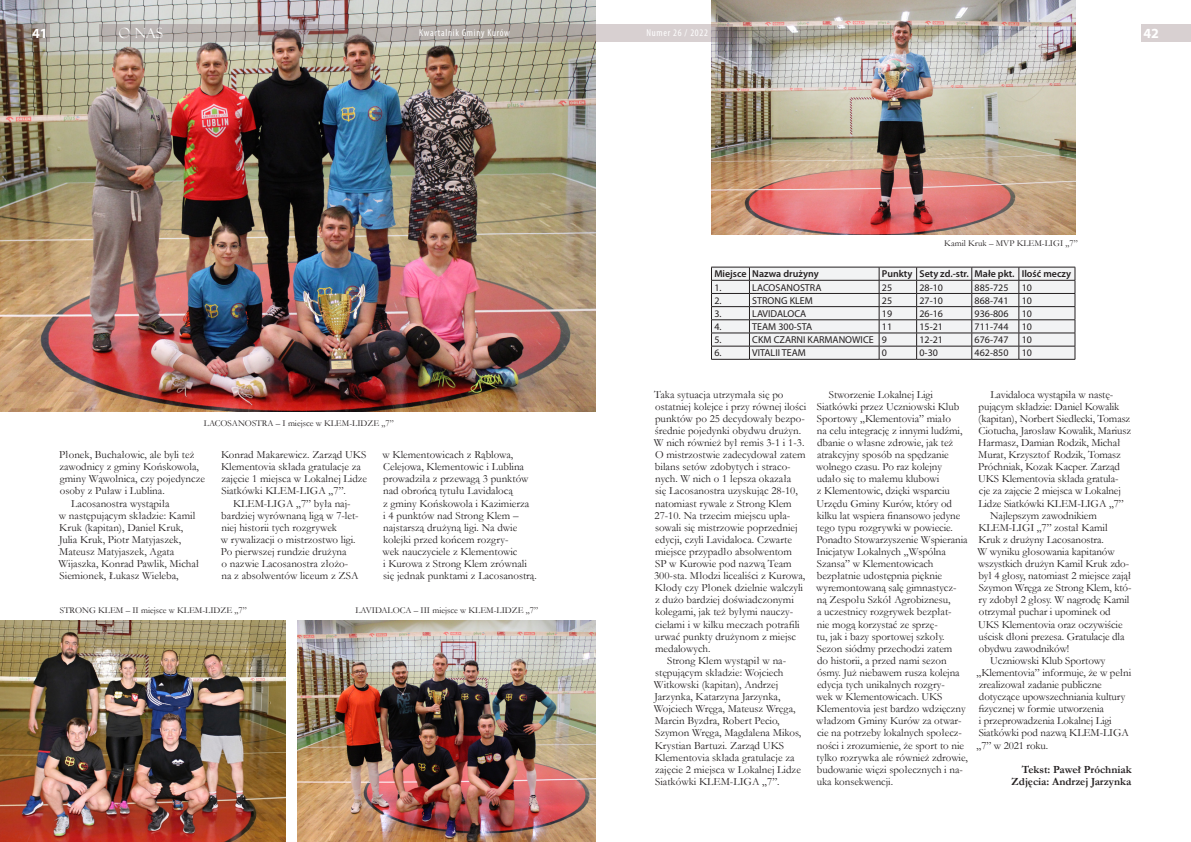
<style>
.page{position:relative;width:1191px;height:842px;background:#fff}
.page>*{position:absolute;margin:0;border:0;box-sizing:border-box;transform-origin:0 0}
.t1{font:700 14px "Myriad Pro";color:#fff}
.t2{font:14px "Felix Titling";color:#fff}
.Tekst_główny{font:11px/12.1px "Garamond";letter-spacing:-.005em;color:#231f20}
.Podpis{font:700 11px "Garamond";color:#231f20}
.Tabela{font:10px "Myriad Pro";color:#231f20}
.Tabela-2{font:600 10px "Myriad Pro";color:#231f20}
.t3{font:condensed 10px "Myriad Pro";letter-spacing:.07em;color:#fff}
.Podpis_zdjęć{font:9px "Garamond";color:#231f20}
</style>
<div class="page">
<img style="left:0;top:0;width:595px;height:412px">
<img style="left:0;top:620px;width:285px;height:222px">
<img style="left:298px;top:620px;width:297px;height:222px">
<img style="left:711px;top:0;width:364px;height:234px">
<hr style="left:711px;top:359px;width:38px;height:1px;background:#231f20">
<hr style="left:749px;top:359px;width:130px;height:1px;background:#231f20">
<hr style="left:879px;top:359px;width:37px;height:1px;background:#231f20">
<hr style="left:916px;top:359px;width:55px;height:1px;background:#231f20">
<hr style="left:971px;top:359px;width:47px;height:1px;background:#231f20">
<hr style="left:1018px;top:359px;width:57px;height:1px;background:#231f20">
<svg style="left:711px;top:267px;width:364px;height:92px"></svg>
<svg style="left:99px;top:24px;width:633px;height:17px;background:#b1a8a5"></svg>
<svg style="left:0;top:24px;width:50px;height:17px"></svg>
<div style="left:1140px;top:24px;width:51px;height:17px;background:#d8d0d1"></div>
<p class="t1" style="left:32px;top:24px;width:17px">41</p>
<p class="t2" style="left:119px;top:25px;width:45px">O NAS</p>
<p class="t3" style="left:419px;top:27px;width:92px">Kwartalnik Gminy Kurów</p>
<p class="t3" style="left:646px;top:27px;width:63px">Numer 26 / 2022</p>
<p class="t1" style="left:1143px;top:24px;width:17px">42</p>
<p class="Podpis_zdjęć" style="left:944px;top:237px;width:135px">Kamil Kruk – MVP KLEM-LIGI „7”</p>
<p class="Podpis_zdjęć" style="left:204px;top:417px;width:191px">LACOSANOSTRA – I miejsce w KLEM-LIDZE „7”</p>
<p class="Tekst_główny" style="left:59px;top:448px;width:147px">Płonek, Buchałowic, ale byli też zawodnicy z gminy Końskowola, gminy Wąwolnica, czy pojedyncze osoby z Puław i Lublina.</p>
<p class="Tekst_główny" style="left:58px;top:497px;width:142px;text-indent:13px">Lacosanostra wystąpiła<br>w następującym składzie: Kamil<br>Kruk (kapitan), Daniel Kruk,<br>Julia Kruk, Piotr Matyjaszek,<br>Mateusz Matyjaszek, Agata<br>Wijaszka, Konrad Pawlik, Michał<br>Siemionek, Łukasz Wieleba,</p>
<p class="Tekst_główny" style="left:221px;top:448px;width:148px">Konrad Makarewicz. Zarząd UKS<br>Klementovia składa gratulacje za zajęcie 1 miejsca w Lokalnej Lidze<br>Siatkówki KLEM-LIGA „7”.</p>
<p class="Tekst_główny" style="left:221px;top:497px;width:139px;text-indent:12px">KLEM-LIGA „7” była naj&shy;bardziej wyrównaną ligą w 7-let&shy;niej historii tych rozgrywek<br>w rywalizacji o mistrzostwo ligi.<br>Po pierwszej rundzie drużyna<br>o nazwie Lacosanostra złożo&shy;na z absolwentów liceum z ZSA</p>
<p class="Tekst_główny" style="left:382px;top:448px;width:156px">w Klementowicach z Rąblowa,<br>Celejowa, Klementowic i Lublina prowadziła z przewagą 3 punktów nad obrońcą tytułu Lavidalocą<br>z gminy Końskowola i Kazimierza<br>i 4 punktów nad Strong Klem – najstarszą drużyną ligi. Na dwie kolejki przed końcem rozgry-<br>wek nauczyciele z Klementowic<br>i Kurowa z Strong Klem zrównali się jednak punktami z Lacosanostrą.</p>
<p class="Podpis_zdjęć" style="left:60px;top:604px;width:189px">STRONG KLEM – II miejsce w KLEM-LIDZE „7”</p>
<p class="Podpis_zdjęć" style="left:355px;top:604px;width:184px">LAVIDALOCA – III miejsce w KLEM-LIDZE „7”</p>
<p class="Tabela-2" style="left:714px;top:268px;width:34px">Miejsce</p>
<p class="Tabela-2" style="left:752px;top:268px;width:68px">Nazwa drużyny</p>
<p class="Tabela-2" style="left:882px;top:268px;width:32px">Punkty</p>
<p class="Tabela-2" style="left:919px;top:268px;width:51px">Sety zd.-str.</p>
<p class="Tabela-2" style="left:974px;top:268px;width:42px">Małe pkt.</p>
<p class="Tabela-2" style="left:1021px;top:268px;width:51px">Ilość meczy</p>
<p class="Tabela" style="left:714px;top:281px;width:9px">1.</p>
<p class="Tabela" style="left:752px;top:281px;width:71px">LACOSANOSTRA</p>
<p class="Tabela" style="left:882px;top:281px;width:12px">25</p>
<p class="Tabela" style="left:919px;top:281px;width:25px">28-10</p>
<p class="Tabela" style="left:974px;top:281px;width:35px">885-725</p>
<p class="Tabela" style="left:1021px;top:281px;width:12px">10</p>
<p class="Tabela" style="left:714px;top:294px;width:9px">2.</p>
<p class="Tabela" style="left:752px;top:294px;width:62px">STRONG KLEM</p>
<p class="Tabela" style="left:882px;top:294px;width:12px">25</p>
<p class="Tabela" style="left:919px;top:294px;width:25px">27-10</p>
<p class="Tabela" style="left:974px;top:294px;width:35px">868-741</p>
<p class="Tabela" style="left:1021px;top:294px;width:12px">10</p>
<p class="Tabela" style="left:714px;top:307px;width:9px">3.</p>
<p class="Tabela" style="left:752px;top:307px;width:56px">LAVIDALOCA</p>
<p class="Tabela" style="left:882px;top:307px;width:12px">19</p>
<p class="Tabela" style="left:919px;top:307px;width:25px">26-16</p>
<p class="Tabela" style="left:974px;top:307px;width:35px">936-806</p>
<p class="Tabela" style="left:1021px;top:307px;width:12px">10</p>
<p class="Tabela" style="left:714px;top:321px;width:9px">4.</p>
<p class="Tabela" style="left:752px;top:321px;width:61px">TEAM 300-STA</p>
<p class="Tabela" style="left:882px;top:321px;width:12px">11</p>
<p class="Tabela" style="left:919px;top:321px;width:25px">15-21</p>
<p class="Tabela" style="left:974px;top:321px;width:35px">711-744</p>
<p class="Tabela" style="left:1021px;top:321px;width:12px">10</p>
<p class="Tabela" style="left:714px;top:334px;width:9px">5.</p>
<p class="Tabela" style="left:752px;top:334px;width:123px">CKM CZARNI KARMANOWICE</p>
<p class="Tabela" style="left:882px;top:334px;width:7px">9</p>
<p class="Tabela" style="left:919px;top:334px;width:25px">12-21</p>
<p class="Tabela" style="left:974px;top:334px;width:35px">676-747</p>
<p class="Tabela" style="left:1021px;top:334px;width:12px">10</p>
<p class="Tabela" style="left:714px;top:347px;width:9px">6.</p>
<p class="Tabela" style="left:752px;top:347px;width:55px">VITALII TEAM</p>
<p class="Tabela" style="left:882px;top:347px;width:7px">0</p>
<p class="Tabela" style="left:919px;top:347px;width:20px">0-30</p>
<p class="Tabela" style="left:974px;top:347px;width:35px">462-850</p>
<p class="Tabela" style="left:1021px;top:347px;width:12px">10</p>
<p class="Tekst_główny" style="left:654px;top:388px;width:154px">Taka sytuacja utrzymała się po ostatniej kolejce i przy równej ilości punktów po 25 decydowały bezpo&shy;średnie pojedynki obydwu drużyn.<br>W nich również był remis 3-1 i 1-3.<br>O mistrzostwie zadecydował zatem bilans setów zdobytych i straco&shy;nych. W nich o 1 lepsza okazała<br>się Lacosanostra uzyskując 28-10, natomiast rywale z Strong Klem<br>27-10. Na trzecim miejscu upla&shy;sowali się mistrzowie poprzedniej edycji, czyli Lavidaloca. Czwarte miejsce przypadło absolwentom<br>SP w Kurowie pod nazwą Team<br>300-sta. Młodzi licealiści z Kurowa,<br>Kłody czy Płonek dzielnie walczyli z dużo bardziej doświadczonymi kolegami, jak też byłymi nauczy&shy;cielami i w kilku meczach potrafili urwać punkty drużynom z miejsc medalowych.</p>
<p class="Tekst_główny" style="left:654px;top:654px;width:149px;text-indent:13px">Strong Klem wystąpił w na&shy;stępującym składzie: Wojciech<br>Witkowski (kapitan), Andrzej<br>Jarzynka, Katarzyna Jarzynka,<br>Wojciech Wręga, Mateusz Wręga,<br>Marcin Byzdra, Robert Pecio,<br>Szymon Wręga, Magdalena Mikos,<br>Krystian Bartuzi. Zarząd UKS<br>Klementovia składa gratulacje za zajęcie 2 miejsca w Lokalnej Lidze<br>Siatkówki KLEM-LIGA „7”.</p>
<p class="Tekst_główny" style="left:816px;top:388px;width:153px;text-indent:13px">Stworzenie Lokalnej Ligi<br>Siatkówki przez Uczniowski Klub<br>Sportowy „Klementovia” miało<br>na celu integrację z innymi ludźmi, dbanie o własne zdrowie, jak też atrakcyjny sposób na spędzanie wolnego czasu. Po raz kolejny udało się to małemu klubowi<br>z Klementowic, dzięki wsparciu<br>Urzędu Gminy Kurów, który od kilku lat wspiera finansowo jedyne tego typu rozgrywki w powiecie.<br>Ponadto Stowarzyszenie Wspierania<br>Inicjatyw Lokalnych „Wspólna<br>Szansa” w Klementowicach bezpłatnie udostępnia pięknie wyremontowaną salę gimnastycz&shy;ną Zespołu Szkół Agrobiznesu,<br>a uczestnicy rozgrywek bezpłat-<br>nie mogą korzystać ze sprzę-<br>tu, jak i bazy sportowej szkoły.<br>Sezon siódmy przechodzi zatem<br>do historii, a przed nami sezon ósmy. Już niebawem rusza kolejna edycja tych unikalnych rozgry-<br>wek w Klementowicach. UKS<br>Klementovia jest bardzo wdzięczny władzom Gminy Kurów za otwar&shy;cie na potrzeby lokalnych społecz&shy;ności i zrozumienie, że sport to nie tylko rozrywka ale również zdrowie, budowanie więzi społecznych i na&shy;uka konsekwencji.</p>
<p class="Tekst_główny" style="left:978px;top:388px;width:154px;text-indent:12px">Lavidaloca wystąpiła w nastę&shy;pującym składzie: Daniel Kowalik (kapitan), Norbert Siedlecki, Tomasz Ciotucha, Jarosław Kowalik, Mariusz Harmasz, Damian Rodzik, Michał Murat, Krzysztof Rodzik, Tomasz Próchniak, Kozak Kacper. Zarząd UKS Klementovia składa gratula&shy;cje za zajęcie 2 miejsca w Lokalnej Lidze Siatkówki KLEM-LIGA „7”</p>
<p class="Tekst_główny" style="left:977px;top:509px;width:155px;text-indent:13px">Najlepszym zawodnikiem<br>KLEM-LIGI „7” został Kamil<br>Kruk z drużyny Lacosanostra.<br>W wyniku głosowania kapitanów wszystkich drużyn Kamil Kruk zdo&shy;był 4 głosy, natomiast 2 miejsce zajął<br>Szymon Wręga ze Strong Klem, któ&shy;ry zdobył 2 głosy. W nagrodę Kamil otrzymał puchar i upominek od<br>UKS Klementovia oraz oczywiście uścisk dłoni prezesa. Gratulacje dla obydwu zawodników!</p>
<p class="Tekst_główny" style="left:976px;top:654px;width:156px;text-indent:14px">Uczniowski Klub Sportowy „Klementovia” informuje, że w pełni zrealizował zadanie publiczne dotyczące upowszechniania kultury fizycznej w formie utworzenia<br>i przeprowadzenia Lokalnej Ligi<br>Siatkówki pod nazwą KLEM-LIGA „7” w 2021 roku.</p>
<p class="Podpis" style="left:1021px;top:762px;width:111px">Tekst: Paweł Próchniak</p>
<p class="Podpis" style="left:1011px;top:774px;width:121px">Zdjęcia: Andrzej Jarzynka</p>
</div>
